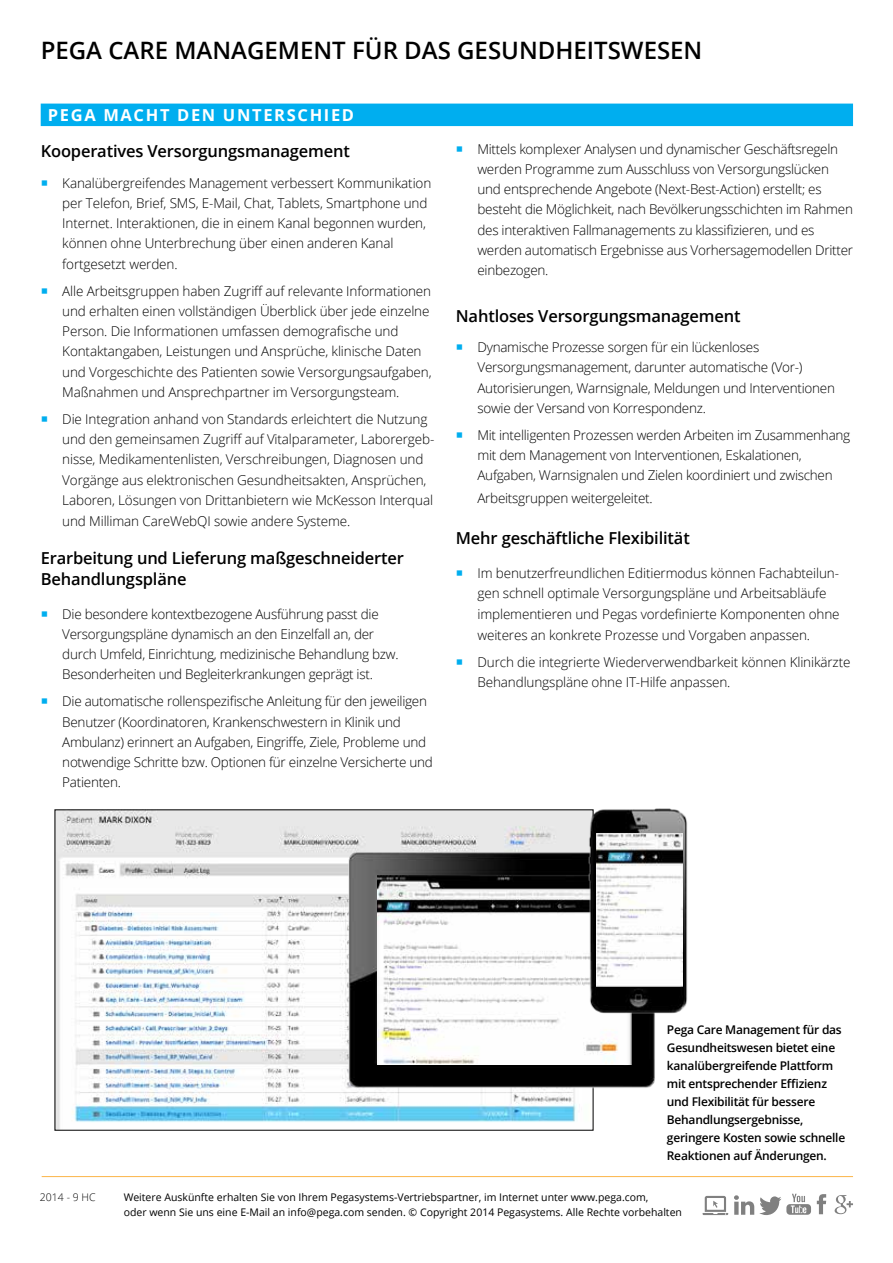
<style>
.page{position:relative;width:893px;height:1263px;background:#fff}
.page>*{position:absolute;margin:0;border:0;box-sizing:border-box;transform-origin:0 0}
.t1{font:600 24px "Open Sans";color:#000}
.t2{font:600 16.5px/21px "Open Sans";letter-spacing:-.01em;color:#000}
.t3{font:700 16.5px "Open Sans";letter-spacing:.1em;color:#fff}
.t4{font:300 13.5px/20.2px "Open Sans";letter-spacing:-.01em;color:#000}
.t5{font:600 12px/18px "Open Sans";letter-spacing:-.02em;color:#000}
.t6{font:10.5px/15px "Open Sans";color:#000}
.t7{font:300 10.5px "Open Sans";color:#000}
</style>
<div class="page">
<hr style="left:42px;top:1176px;width:811px;height:1px;background:#faa21b">
<div style="left:41px;top:104px;width:812px;height:22px;background:#00aeef"></div>
<svg style="left:703px;top:1196px;width:25px;height:19px"></svg>
<svg style="left:734px;top:1194px;width:77px;height:21px"></svg>
<svg style="left:817px;top:1194px;width:9px;height:20px"></svg>
<svg style="left:835px;top:1195px;width:18px;height:19px"></svg>
<img style="left:57px;top:812px;width:525px;height:316px">
<img style="left:347px;top:846px;width:308px;height:248px">
<img style="left:377px;top:875px;width:255px;height:189px">
<img style="left:582px;top:808px;width:106px;height:207px">
<img style="left:596px;top:833px;width:86px;height:153px">
<h1 class="t1" style="left:41px;top:34px;width:663px">PEGA CARE MANAGEMENT FÜR DAS GESUNDHEITSWESEN</h1>
<p class="t3" style="left:48px;top:103px;width:308px">PEGA MACHT DEN UNTERSCHIED</p>
<p class="t2" style="left:41px;top:140px;width:311px">Kooperatives Versorgungsmanagement</p>
<p class="t4" style="left:62px;top:172px;width:371px">Kanalübergreifendes Management verbessert Kommunikation per Telefon, Brief, SMS, E-Mail, Chat, Tablets, Smartphone und Internet. Interaktionen, die in einem Kanal begonnen wurden, können ohne Unterbrechung über einen anderen Kanal fortgesetzt werden.</p>
<p class="t4" style="left:62px;top:280px;width:371px">Alle Arbeitsgruppen haben Zugriff auf relevante Informationen und erhalten einen vollständigen Überblick über jede einzelne Person. Die Informationen umfassen demografische und Kontaktangaben, Leistungen und Ansprüche, klinische Daten und Vorgeschichte des Patienten sowie Versorgungsaufgaben, Maßnahmen und Ansprechpartner im Versorgungsteam.</p>
<p class="t4" style="left:62px;top:408px;width:374px">Die Integration anhand von Standards erleichtert die Nutzung und den gemeinsamen Zugriff auf Vitalparameter, Laborergeb&shy;nisse, Medikamentenlisten, Verschreibungen, Diagnosen und Vorgänge aus elektronischen Gesundheitsakten, Ansprüchen, Laboren, Lösungen von Drittanbietern wie McKesson Interqual und Milliman CareWebQI sowie andere Systeme.</p>
<p class="t2" style="left:41px;top:547px;width:365px">Erarbeitung und Lieferung maßgeschneiderter<br>Behandlungspläne</p>
<p class="t4" style="left:62px;top:603px;width:338px">Die besondere kontextbezogene Ausführung passt die Versorgungspläne dynamisch an den Einzelfall an, der durch Umfeld, Einrichtung, medizinische Behandlung bzw.<br>Besonderheiten und Begleiterkrankungen geprägt ist.</p>
<p class="t4" style="left:62px;top:691px;width:372px">Die automatische rollenspezifische Anleitung für den jeweiligen Benutzer (Koordinatoren, Krankenschwestern in Klinik und Ambulanz) erinnert an Aufgaben, Eingriffe, Ziele, Probleme und notwendige Schritte bzw. Optionen für einzelne Versicherte und Patienten.</p>
<p class="t4" style="left:477px;top:138px;width:377px">Mittels komplexer Analysen und dynamischer Geschäftsregeln werden Programme zum Ausschluss von Versorgungslücken und entsprechende Angebote (Next-Best-Action) erstellt; es besteht die Möglichkeit, nach Bevölkerungsschichten im Rahmen des interaktiven Fallmanagements zu klassifizieren, und es werden automatisch Ergebnisse aus Vorhersagemodellen Dritter einbezogen.</p>
<p class="t2" style="left:456px;top:305px;width:286px">Nahtloses Versorgungsmanagement</p>
<p class="t4" style="left:477px;top:337px;width:359px">Dynamische Prozesse sorgen für ein lückenloses Versorgungsmanagement, darunter automatische (Vor-)<br>Autorisierungen, Warnsignale, Meldungen und Interventionen sowie der Versand von Korrespondenz.</p>
<p class="t4" style="left:477px;top:425px;width:374px">Mit intelligenten Prozessen werden Arbeiten im Zusammenhang mit dem Management von Interventionen, Eskalationen,<br>Aufgaben, Warnsignalen und Zielen koordiniert und zwischen</p>
<p class="t4" style="left:477px;top:488px;width:177px">Arbeitsgruppen weitergeleitet.</p>
<p class="t2" style="left:456px;top:527px;width:235px">Mehr geschäftliche Flexibilität</p>
<p class="t4" style="left:477px;top:562px;width:364px">Im benutzerfreundlichen Editiermodus können Fachabteilun&shy;gen schnell optimale Versorgungspläne und Arbeitsabläufe implementieren und Pegas vordefinierte Komponenten ohne weiteres an konkrete Prozesse und Vorgaben anpassen.</p>
<p class="t4" style="left:477px;top:651px;width:374px">Durch die integrierte Wiederverwendbarkeit können Klinikärzte<br>Behandlungspläne ohne IT-Hilfe anpassen.</p>
<p class="t7" style="left:40px;top:1190px;width:57px">2014 - 9 HC</p>
<p class="t5" style="left:667px;top:1020px;width:180px">Pega Care Management für das<br>Gesundheitswesen bietet eine kanalübergreifende Plattform mit entsprechender Effizienz und Flexibilität für bessere<br>Behandlungsergebnisse, geringere Kosten sowie schnelle<br>Reaktionen auf Änderungen.</p>
<p class="t6" style="left:124px;top:1189px;width:560px">Weitere Auskünfte erhalten Sie von Ihrem Pegasystems-Vertriebspartner, im Internet unter www.pega.com,<br>oder wenn Sie uns eine E-Mail an info@pega.com senden. © Copyright 2014 Pegasystems. Alle Rechte vorbehalten</p>
</div>
